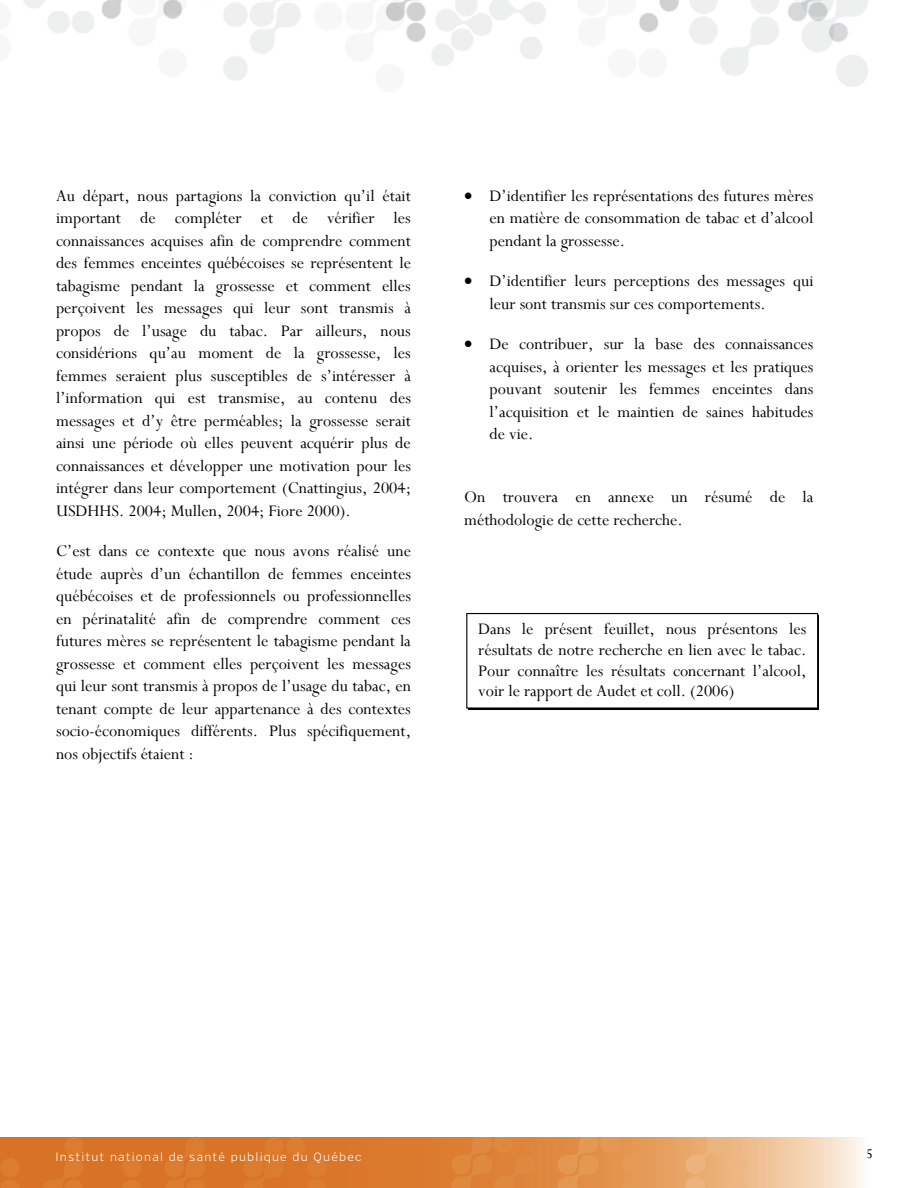
<style>
.page{position:relative;width:918px;height:1188px;background:#fff}
.page>*{position:absolute;margin:0;border:0;box-sizing:border-box;transform-origin:0 0}
.t1{font:18px/22.5px "Perpetua";color:#000;text-align:justify}
.t2{font:15px "Perpetua";color:#000}
.t3{font:300 12px "Poynter Text Sans";letter-spacing:.1em;color:#fff}
</style>
<div class="page">
<svg style="left:327px;top:1137px;width:537px;height:51px;background:#e49c5e"></svg>
<img style="left:23px;top:0;width:845px;height:87px">
<svg style="left:0;top:1136px;width:327px;height:52px;background:#da782c"></svg>
<div style="left:466px;top:613px;width:352px;height:96px;border:1px solid #000"></div>
<p class="t1" style="left:56px;top:185px;width:356px">Au départ, nous partagions la conviction qu’il était important de compléter et de vérifier les connaissances acquises afin de comprendre comment des femmes enceintes québécoises se représentent le tabagisme pendant la grossesse et comment elles perçoivent les messages qui leur sont transmis à propos de l’usage du tabac. Par ailleurs, nous considérions qu’au moment de la grossesse, les femmes seraient plus susceptibles de s’intéresser à l’information qui est transmise, au contenu des messages et d’y être perméables; la grossesse serait ainsi une période où elles peuvent acquérir plus de connaissances et développer une motivation pour les intégrer dans leur comportement (Cnattingius, 2004; USDHHS. 2004; Mullen, 2004; Fiore 2000).</p>
<p class="t1" style="left:56px;top:541px;width:357px">C’est dans ce contexte que nous avons réalisé une étude auprès d’un échantillon de femmes enceintes québécoises et de professionnels ou professionnelles en périnatalité afin de comprendre comment ces futures mères se représentent le tabagisme pendant la grossesse et comment elles perçoivent les messages qui leur sont transmis à propos de l’usage du tabac, en tenant compte de leur appartenance à des contextes socio-économiques différents. Plus spécifiquement, nos objectifs étaient :</p>
<p class="t1" style="left:490px;top:185px;width:325px;text-indent:-25px">• D’identifier les représentations des futures mères en matière de consommation de tabac et d’alcool pendant la grossesse.</p>
<p class="t1" style="left:490px;top:271px;width:325px;text-indent:-25px">• D’identifier leurs perceptions des messages qui leur sont transmis sur ces comportements.</p>
<p class="t1" style="left:490px;top:334px;width:325px;text-indent:-25px">• De contribuer, sur la base des connaissances acquises, à orienter les messages et les pratiques pouvant soutenir les femmes enceintes dans l’acquisition et le maintien de saines habitudes de vie.</p>
<p class="t1" style="left:464px;top:486px;width:351px">On trouvera en annexe un résumé de la méthodologie de cette recherche.</p>
<p class="t1" style="left:478px;top:620px;width:330px;line-height:20.5px">Dans le présent feuillet, nous présentons les résultats de notre recherche en lien avec le tabac.<br>Pour connaître les résultats concernant l’alcool, voir le rapport de Audet et coll. (2006)</p>
<p class="t3" style="left:55px;top:1150px;width:308px">Institut national de santé publique du Québec</p>
<p class="t2" style="left:866px;top:1145px;width:8px">5</p>
</div>
